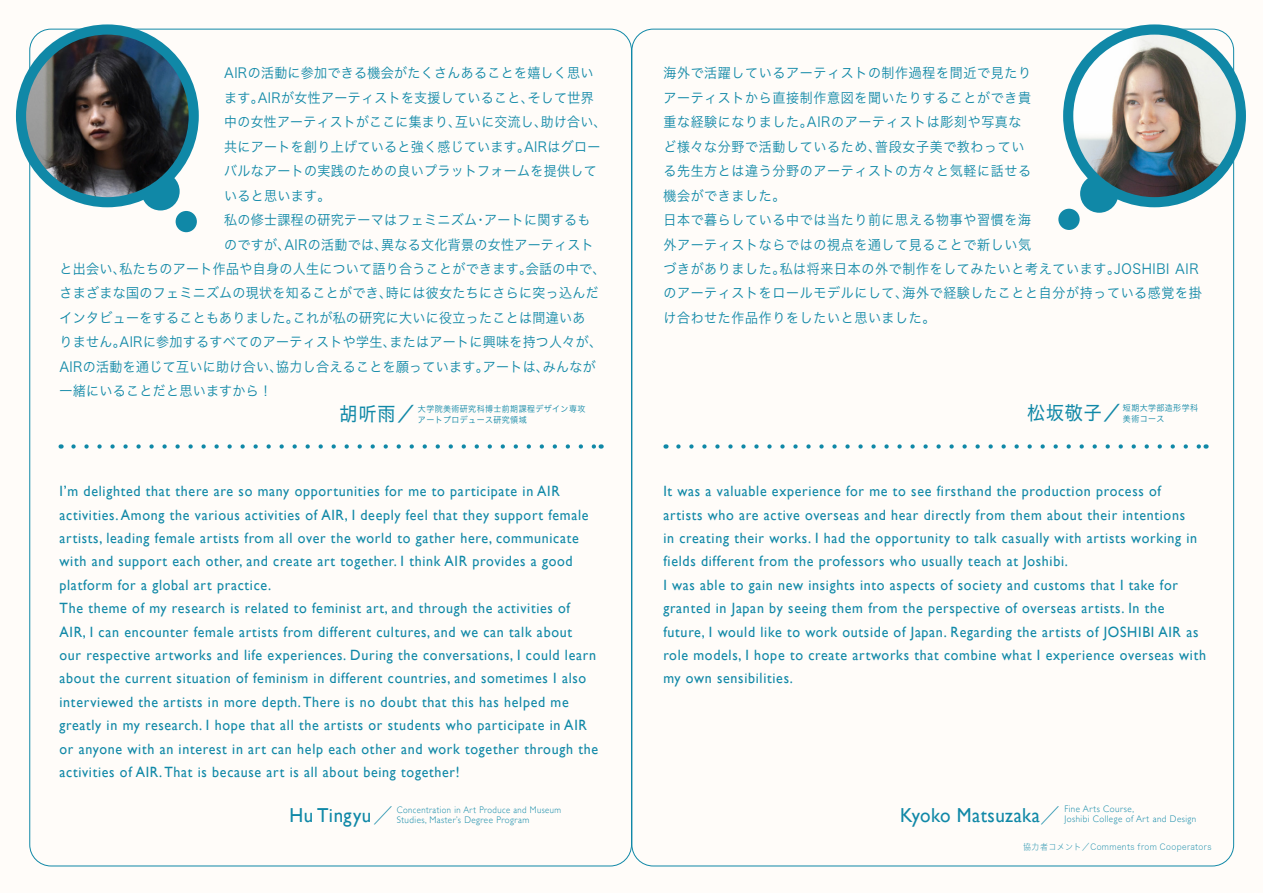
<style>
.page{position:relative;width:1263px;height:893px;background:#fffcf9}
.page>*{position:absolute;margin:0;border:0;box-sizing:border-box;transform-origin:0 0}
.t1{font:20.25px "Gill Sans";letter-spacing:.025em;color:#1088a7;scale:.94 1}
.t2{font:19.2px "Hiragino Sans W4";letter-spacing:.05em;color:#1088a7;scale:.94 1}
.t3{font:14.85px/23.4px "Gill Sans";letter-spacing:.05em;color:#1088a7;scale:.94 1}
.t4{font:13.8px/24.5px "Hiragino Sans W3";letter-spacing:.025em;color:#1088a7;scale:.94 1}
.t5{font:13.8px/24.5px "Hiragino Sans W3";letter-spacing:.05em;color:#1088a7;scale:.94 1}
.t6{font:300 9.6px "Gill Sans";letter-spacing:.05em;color:#1088a7;scale:.94 1}
.t7{font:300 9.6px "Gill Sans";letter-spacing:.05em;color:#1088a7;scale:.9 1}
.t8{font:8.55px "Hiragino Sans W3";letter-spacing:.05em;color:#1088a7;scale:.94 1}
.t9{font:8.55px "Hiragino Sans W1";letter-spacing:.05em;color:#1088a7;scale:.94 1}
.s1{font-family:"Koz Min Pr 6 N"}
</style>
<div class="page">
<div style="left:141px;top:172px;width:39px;height:38px;background:#1088a7;border-radius:50%"></div>
<div style="left:176px;top:211px;width:21px;height:21px;background:#1088a7;border-radius:50%"></div>
<div style="left:16px;top:24px;width:183px;height:183px;background:#1088a7;border-radius:50%"></div>
<img style="left:26px;top:35px;width:163px;height:162px;border-radius:81px">
<div style="left:1080px;top:174px;width:38px;height:39px;background:#1088a7;border-radius:50%"></div>
<div style="left:1058px;top:209px;width:22px;height:21px;background:#1088a7;border-radius:50%"></div>
<div style="left:1063px;top:24px;width:183px;height:183px;background:#1088a7;border-radius:50%"></div>
<img style="left:1073px;top:35px;width:163px;height:162px;border-radius:81px">
<svg style="left:73px;top:444px;width:521px;height:5px"></svg>
<svg style="left:678px;top:444px;width:521px;height:5px"></svg>
<p class="t4" style="left:224px;top:60px;width:408px">AIRの活動に参加できる機会がたくさんあることを嬉しく思います。AIRが女性アーティストを支援していること、そして世界中の女性アーティストがここに集まり、互いに交流し、助け合い、共にアートを創り上げていると強く感じています。AIRはグローバルなアートの実践のための良いプラットフォームを提供していると思います。</p>
<p class="t4" style="left:224px;top:207px;width:391px">私の修士課程の研究テーマはフェミニズム・アートに関するも</p>
<p class="t4" style="left:224px;top:231px;width:395px">のですが、AIRの活動では、異なる文化背景の女性アーティスト</p>
<p class="t4" style="left:60px;top:256px;width:582px">と出会い、私たちのアート作品や自身の人生について語り合うことができます。会話の中で、</p>
<p class="t4" style="left:60px;top:280px;width:575px">さまざまな国のフェミニズムの現状を知ることができ、時には彼女たちにさらに突っ込んだ</p>
<p class="t4" style="left:60px;top:305px;width:561px">インタビューをすることもありました。これが私の研究に大いに役立ったことは間違いあ</p>
<p class="t4" style="left:60px;top:329px;width:579px">りません。AIRに参加するすべてのアーティストや学生、またはアートに興味を持つ人々が、</p>
<p class="t4" style="left:60px;top:353px;width:572px">AIRの活動を通じて互いに助け合い、協力し合えることを願っています。アートは、みんなが</p>
<p class="t4" style="left:60px;top:378px;width:228px">一緒にいることだと思いますから！</p>
<p class="t5" style="left:663px;top:60px;width:393px">海外で活躍しているアーティストの制作過程を間近で見たりアーティストから直接制作意図を聞いたりすることができ貴重な経験になりました。AIRのアーティストは彫刻や写真など様々な分野で活動しているため、普段女子美で教わっている先生方とは違う分野のアーティストの方々と気軽に話せる機会ができました。</p>
<p class="t5" style="left:663px;top:207px;width:574px">日本で暮らしている中では当たり前に思える物事や習慣を海<br>外アーティストならではの視点を通して見ることで新しい気<br>づきがありました。私は将来日本の外で制作をしてみたいと考えています。JOSHIBI AIRのアーティストをロールモデルにして、海外で経験したことと自分が持っている感覚を掛け合わせた作品作りをしたいと思いました。</p>
<p class="t8" style="left:418px;top:412px;width:117px">アートプロデュース研究領域</p>
<p class="t2" style="left:1027px;top:396px;width:101px">松坂敬子／</p>
<p class="t8" style="left:1123px;top:401px;width:81px">短期大学部造形学科</p>
<p class="t2" style="left:340px;top:397px;width:82px">胡听雨／</p>
<p class="t8" style="left:418px;top:401px;width:180px">大学院美術研究科博士前期課程デザイン専攻</p>
<p class="t8" style="left:1123px;top:411px;width:46px">美術コース</p>
<p class="t3" style="left:60px;top:479px;width:564px">I’m delighted that there are so many opportunities for me to participate in AIR activities. Among the various activities of AIR, I deeply feel that they support female artists, leading female artists from all over the world to gather here, communicate with and support each other, and create art together. I think AIR provides a good platform for a global art practice.</p>
<p class="t3" style="left:60px;top:596px;width:574px">The theme of my research is related to feminist art, and through the activities of AIR, I can encounter female artists from different cultures, and we can talk about<br>our respective artworks and life experiences. During the conversations, I could learn about the current situation of feminism in different countries, and sometimes I also interviewed the artists in more depth. There is no doubt that this has helped me greatly in my research. I hope that all the artists or students who participate in AIR or anyone with an interest in art can help each other and work together through the activities of AIR. That is because art is all about being together!</p>
<p class="t3" style="left:663px;top:479px;width:569px">It was a valuable experience for me to see firsthand the production process of artists who are active overseas and hear directly from them about their intentions in creating their works. I had the opportunity to talk casually with artists working in fields different from the professors who usually teach at Joshibi.</p>
<p class="t3" style="left:663px;top:573px;width:579px">I was able to gain new insights into aspects of society and customs that I take for granted in Japan by seeing them from the perspective of overseas artists. In the future, I would like to work outside of Japan. Regarding the artists of JOSHIBI AIR as role models, I hope to create artworks that combine what I experience overseas with my own sensibilities.</p>
<p class="t1" style="left:290px;top:803px;width:111px">Hu Tingyu<span class="s1">／</span></p>
<p class="t6" style="left:397px;top:813px;width:143px">Studies, Master’s Degree Program</p>
<p class="t7" style="left:397px;top:802px;width:184px">Concentration in Art Produce and Museum</p>
<p class="t6" style="left:1064px;top:801px;width:76px">Fine Arts Course,</p>
<p class="t1" style="left:900px;top:803px;width:171px">Kyoko Matsuzaka<span class="s1">／</span></p>
<p class="t6" style="left:1064px;top:812px;width:142px">Joshibi College of Art and Design</p>
<p class="t9" style="left:1023px;top:840px;width:202px">協力者コメント／Comments from Cooperators</p>
</div>
